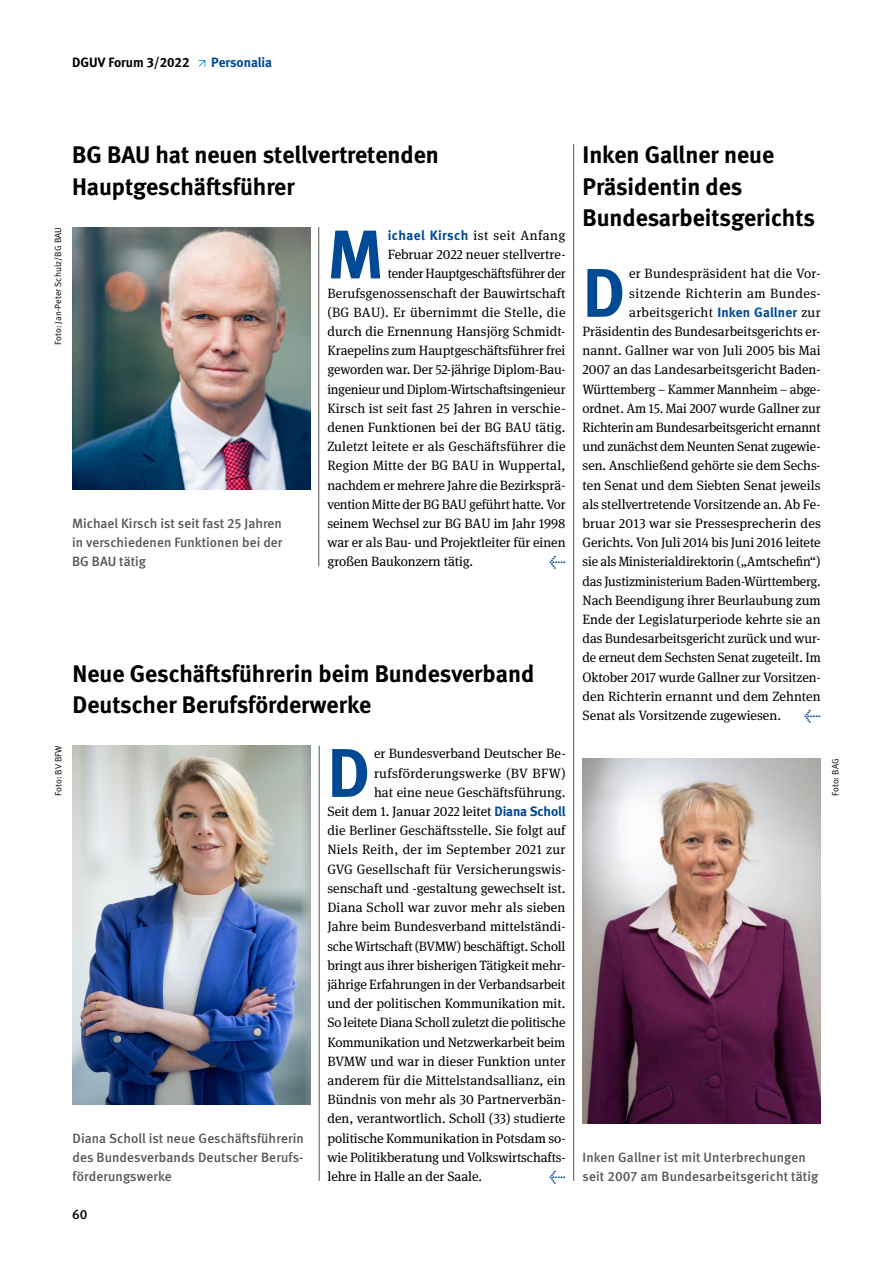
<style>
.page{position:relative;width:893px;height:1263px;background:#fff}
.page>*{position:absolute;margin:0;border:0;box-sizing:border-box;transform-origin:0 0}
.Fließtext_Initial_bo{font:700 68.7px "DGUV Meta";color:#004994}
.t1{font:700 24px/31.5px "DGUV Meta";color:#000}
.Fließtext_Initial_bo-2{font:13.5px "DGUV Meta Serif";letter-spacing:-.005em;color:#000}
.Bildunterschrift{font:500 13.5px/19.2px "DGUV Meta";letter-spacing:.005em;color:#575756;text-align:justify}
.Fließtext_Initial_bo-3{font:13.5px "DGUV Meta Serif";letter-spacing:.015em;color:#000}
.Fließtext_Initial_bo-4{font:13.5px "DGUV Meta Serif";letter-spacing:.02em;color:#000}
.Fließtext_Initial_bo-5{font:13.5px "DGUV Meta Serif";letter-spacing:.025em;color:#000}
.Fließtext_Initial_bo-6{font:13.5px "DGUV Meta Serif";letter-spacing:.03em;color:#000}
.Fließtext_Initial_bo-7{font:13.5px "DGUV Meta Serif";letter-spacing:.035em;color:#000}
.t2{font:700 13.5px "DGUV Meta";color:#000}
.t3{font:700 13.5px "DGUV Meta";letter-spacing:-.005em;color:#004994}
.t4{font:500 13.5px "DGUV Meta";color:#004994}
.t5{font:500 13.5px "DGUV Meta";color:#000}
.t6{font:9px "DGUV Meta";letter-spacing:.005em;color:#000}
.s1{font-family:"DGUV Meta";font-weight:700;color:#004994}
</style>
<div class="page">
<svg style="left:198px;top:60px;width:7px;height:7px"></svg>
<img style="left:72px;top:227px;width:239px;height:263px">
<hr style="left:573px;top:144px;width:1px;height:1037px;background:#575756">
<hr style="left:318px;top:227px;width:1px;height:339px;background:#575756">
<hr style="left:319px;top:745px;width:1px;height:436px;background:#575756">
<img style="left:73px;top:745px;width:238px;height:359px">
<img style="left:583px;top:758px;width:238px;height:365px">
<h1 class="t2" style="left:72px;top:54px;width:119px">DGUV Forum 3/2022</h1>
<h2 class="t3" style="left:211px;top:54px;width:62px">Personalia</h2>
<h3 class="t1" style="left:72px;top:140px;width:368px">BG BAU hat neuen stellvertretenden<br>Hauptgeschäftsführer</h3>
<p class="t6" style="left:53px;top:345px;width:119px;rotate:-90deg">Foto: Jan-Peter Schulz/BG BAU</p>
<p class="Fließtext_Initial_bo" style="left:327px;top:214px;width:58px">M</p>
<p class="Fließtext_Initial_bo-7" style="left:388px;top:228px;width:179px"><span class="s1">ichael Kirsch</span> ist seit Anfang</p>
<p class="Fließtext_Initial_bo-2" style="left:388px;top:247px;width:179px">Februar 2022 neuer stellvertre-</p>
<p class="Fließtext_Initial_bo-2" style="left:388px;top:266px;width:179px">tender Hauptgeschäftsführer der</p>
<p class="Fließtext_Initial_bo-2" style="left:327px;top:285px;width:240px">Berufsgenossenschaft der Bauwirtschaft</p>
<p class="Fließtext_Initial_bo-4" style="left:327px;top:304px;width:240px">(BG BAU). Er übernimmt die Stelle, die</p>
<p class="Fließtext_Initial_bo-2" style="left:327px;top:324px;width:240px">durch die Ernennung Hansjörg Schmidt-</p>
<p class="Fließtext_Initial_bo-2" style="left:327px;top:343px;width:239px">Kraepelins zum Hauptgeschäftsführer frei</p>
<p class="Fließtext_Initial_bo-2" style="left:327px;top:362px;width:240px">geworden war. Der 52-jährige Diplom-Bau-</p>
<p class="Fließtext_Initial_bo-2" style="left:327px;top:381px;width:240px">ingenieur und Diplom-Wirtschaftsingenieur</p>
<p class="Fließtext_Initial_bo-2" style="left:327px;top:400px;width:240px">Kirsch ist seit fast 25 Jahren in verschie-</p>
<p class="Fließtext_Initial_bo-2" style="left:327px;top:420px;width:239px">denen Funktionen bei der BG BAU tätig.</p>
<p class="Fließtext_Initial_bo-2" style="left:327px;top:439px;width:240px">Zuletzt leitete er als Geschäftsführer die</p>
<p class="Fließtext_Initial_bo-3" style="left:327px;top:458px;width:240px">Region Mitte der BG BAU in Wuppertal,</p>
<p class="Fließtext_Initial_bo-2" style="left:327px;top:477px;width:240px">nachdem er mehrere Jahre die Bezirksprä-</p>
<p class="Fließtext_Initial_bo-2" style="left:327px;top:496px;width:240px">vention Mitte der BG BAU geführt hatte. Vor</p>
<p class="Fließtext_Initial_bo-2" style="left:327px;top:516px;width:240px">seinem Wechsel zur BG BAU im Jahr 1998</p>
<p class="Fließtext_Initial_bo-2" style="left:327px;top:535px;width:240px">war er als Bau- und Projektleiter für einen</p>
<p class="Fließtext_Initial_bo-2" style="left:327px;top:554px;width:147px">großen Baukonzern tätig.</p>
<p class="t4" style="left:549px;top:554px;width:18px">←</p>
<p class="Bildunterschrift" style="left:72px;top:514px;width:212px">Michael Kirsch ist seit fast 25 Jahren in verschiedenen Funktionen bei der BG BAU tätig</p>
<h3 class="t1" style="left:73px;top:658px;width:463px">Neue Geschäftsführerin beim Bundesverband<br>Deutscher Berufsförderwerke</h3>
<p class="t6" style="left:53px;top:796px;width:52px;rotate:-90deg">Foto: BV BFW</p>
<p class="Fließtext_Initial_bo" style="left:327px;top:732px;width:44px">D</p>
<p class="Fließtext_Initial_bo-2" style="left:374px;top:746px;width:193px">er Bundesverband Deutscher Be-</p>
<p class="Fließtext_Initial_bo-5" style="left:374px;top:765px;width:193px">rufsförderungswerke (BV BFW)</p>
<p class="Fließtext_Initial_bo-2" style="left:374px;top:784px;width:193px">hat eine neue Geschäftsführung.</p>
<p class="Fließtext_Initial_bo-2" style="left:327px;top:804px;width:240px">Seit dem 1. Januar 2022 leitet <span class="s1">Diana Scholl</span></p>
<p class="Fließtext_Initial_bo-2" style="left:327px;top:823px;width:240px">die Berliner Geschäftsstelle. Sie folgt auf</p>
<p class="Fließtext_Initial_bo-4" style="left:327px;top:842px;width:240px">Niels Reith, der im September 2021 zur</p>
<p class="Fließtext_Initial_bo-3" style="left:327px;top:861px;width:240px">GVG Gesellschaft für Versicherungswis-</p>
<p class="Fließtext_Initial_bo-2" style="left:327px;top:880px;width:240px">senschaft und -gestaltung gewechselt ist.</p>
<p class="Fließtext_Initial_bo-3" style="left:327px;top:899px;width:240px">Diana Scholl war zuvor mehr als sieben</p>
<p class="Fließtext_Initial_bo-2" style="left:327px;top:919px;width:240px">Jahre beim Bundesverband mittelständi-</p>
<p class="Fließtext_Initial_bo-2" style="left:327px;top:938px;width:240px">sche Wirtschaft (BVMW) beschäftigt. Scholl</p>
<p class="Fließtext_Initial_bo-2" style="left:327px;top:957px;width:240px">bringt aus ihrer bisherigen Tätigkeit mehr-</p>
<p class="Fließtext_Initial_bo-2" style="left:327px;top:976px;width:240px">jährige Erfahrungen in der Verbandsarbeit</p>
<p class="Fließtext_Initial_bo-2" style="left:327px;top:996px;width:240px">und der politischen Kommunikation mit.</p>
<p class="Fließtext_Initial_bo-2" style="left:327px;top:1015px;width:239px">So leitete Diana Scholl zuletzt die politische</p>
<p class="Fließtext_Initial_bo-2" style="left:327px;top:1034px;width:240px">Kommunikation und Netzwerkarbeit beim</p>
<p class="Fließtext_Initial_bo-2" style="left:327px;top:1053px;width:240px">BVMW und war in dieser Funktion unter</p>
<p class="Fließtext_Initial_bo-2" style="left:327px;top:1072px;width:240px">anderem für die Mittelstandsallianz, ein</p>
<p class="Fließtext_Initial_bo-2" style="left:327px;top:1092px;width:240px">Bündnis von mehr als 30 Partnerverbän-</p>
<p class="Fließtext_Initial_bo-2" style="left:327px;top:1111px;width:240px">den, verantwortlich. Scholl (33) studierte</p>
<p class="Fließtext_Initial_bo-2" style="left:327px;top:1130px;width:240px">politische Kommunikation in Potsdam so-</p>
<p class="Fließtext_Initial_bo-2" style="left:327px;top:1149px;width:240px">wie Politikberatung und Volkswirtschafts-</p>
<p class="Fließtext_Initial_bo-2" style="left:327px;top:1168px;width:156px">lehre in Halle an der Saale.</p>
<p class="t4" style="left:549px;top:1168px;width:18px">←</p>
<p class="Bildunterschrift" style="left:73px;top:1129px;width:233px">Diana Scholl ist neue Geschäftsführerin des Bundesverbands Deutscher Berufs&shy;förderungswerke</p>
<p class="t5" style="left:72px;top:1207px;width:17px">60</p>
<h3 class="t1" style="left:583px;top:140px;width:234px">Inken Gallner neue<br>Präsidentin des<br>Bundesarbeitsgerichts</h3>
<p class="Fließtext_Initial_bo" style="left:583px;top:252px;width:44px">D</p>
<p class="Fließtext_Initial_bo-3" style="left:629px;top:266px;width:193px">er Bundespräsident hat die Vor-</p>
<p class="Fließtext_Initial_bo-6" style="left:629px;top:285px;width:193px">sitzende Richterin am Bundes-</p>
<p class="Fließtext_Initial_bo-4" style="left:629px;top:304px;width:193px">arbeitsgericht <span class="s1">Inken Gallner</span> zur</p>
<p class="Fließtext_Initial_bo-2" style="left:583px;top:324px;width:240px">Präsidentin des Bundesarbeitsgerichts er-</p>
<p class="Fließtext_Initial_bo-2" style="left:583px;top:343px;width:240px">nannt. Gallner war von Juli 2005 bis Mai</p>
<p class="Fließtext_Initial_bo-2" style="left:583px;top:362px;width:240px">2007 an das Landesarbeitsgericht Baden-</p>
<p class="Fließtext_Initial_bo-2" style="left:583px;top:381px;width:240px">Württemberg – Kammer Mannheim – abge-</p>
<p class="Fließtext_Initial_bo-2" style="left:583px;top:400px;width:239px">ordnet. Am 15. Mai 2007 wurde Gallner zur</p>
<p class="Fließtext_Initial_bo-2" style="left:583px;top:420px;width:240px">Richterin am Bundesarbeitsgericht ernannt</p>
<p class="Fließtext_Initial_bo-2" style="left:583px;top:439px;width:240px">und zunächst dem Neunten Senat zugewie-</p>
<p class="Fließtext_Initial_bo-2" style="left:583px;top:458px;width:240px">sen. Anschließend gehörte sie dem Sechs-</p>
<p class="Fließtext_Initial_bo-2" style="left:583px;top:477px;width:239px">ten Senat und dem Siebten Senat jeweils</p>
<p class="Fließtext_Initial_bo-2" style="left:583px;top:496px;width:240px">als stellvertretende Vorsitzende an. Ab Fe-</p>
<p class="Fließtext_Initial_bo-2" style="left:583px;top:516px;width:240px">bruar 2013 war sie Pressesprecherin des</p>
<p class="Fließtext_Initial_bo-2" style="left:583px;top:535px;width:240px">Gerichts. Von Juli 2014 bis Juni 2016 leitete</p>
<p class="Fließtext_Initial_bo-2" style="left:583px;top:554px;width:239px">sie als Ministerialdirektorin („Amtschefin“)</p>
<p class="Fließtext_Initial_bo-2" style="left:583px;top:573px;width:240px">das Justizministerium Baden-Württemberg.</p>
<p class="Fließtext_Initial_bo-2" style="left:583px;top:592px;width:240px">Nach Beendigung ihrer Beurlaubung zum</p>
<p class="Fließtext_Initial_bo-2" style="left:583px;top:612px;width:240px">Ende der Legislaturperiode kehrte sie an</p>
<p class="Fließtext_Initial_bo-2" style="left:583px;top:631px;width:240px">das Bundesarbeitsgericht zurück und wur-</p>
<p class="Fließtext_Initial_bo-2" style="left:583px;top:650px;width:240px">de erneut dem Sechsten Senat zugeteilt. Im</p>
<p class="Fließtext_Initial_bo-2" style="left:583px;top:669px;width:240px">Oktober 2017 wurde Gallner zur Vorsitzen-</p>
<p class="Fließtext_Initial_bo-2" style="left:583px;top:688px;width:240px">den Richterin ernannt und dem Zehnten</p>
<p class="Fließtext_Initial_bo-2" style="left:583px;top:708px;width:200px">Senat als Vorsitzende zugewiesen.</p>
<p class="t4" style="left:805px;top:707px;width:18px">←</p>
<p class="t6" style="left:830px;top:796px;width:39px;rotate:-90deg">Foto: BAG</p>
<p class="Bildunterschrift" style="left:583px;top:1148px;width:237px">Inken Gallner ist mit Unterbrechungen seit 2007 am Bundesarbeitsgericht tätig</p>
</div>
